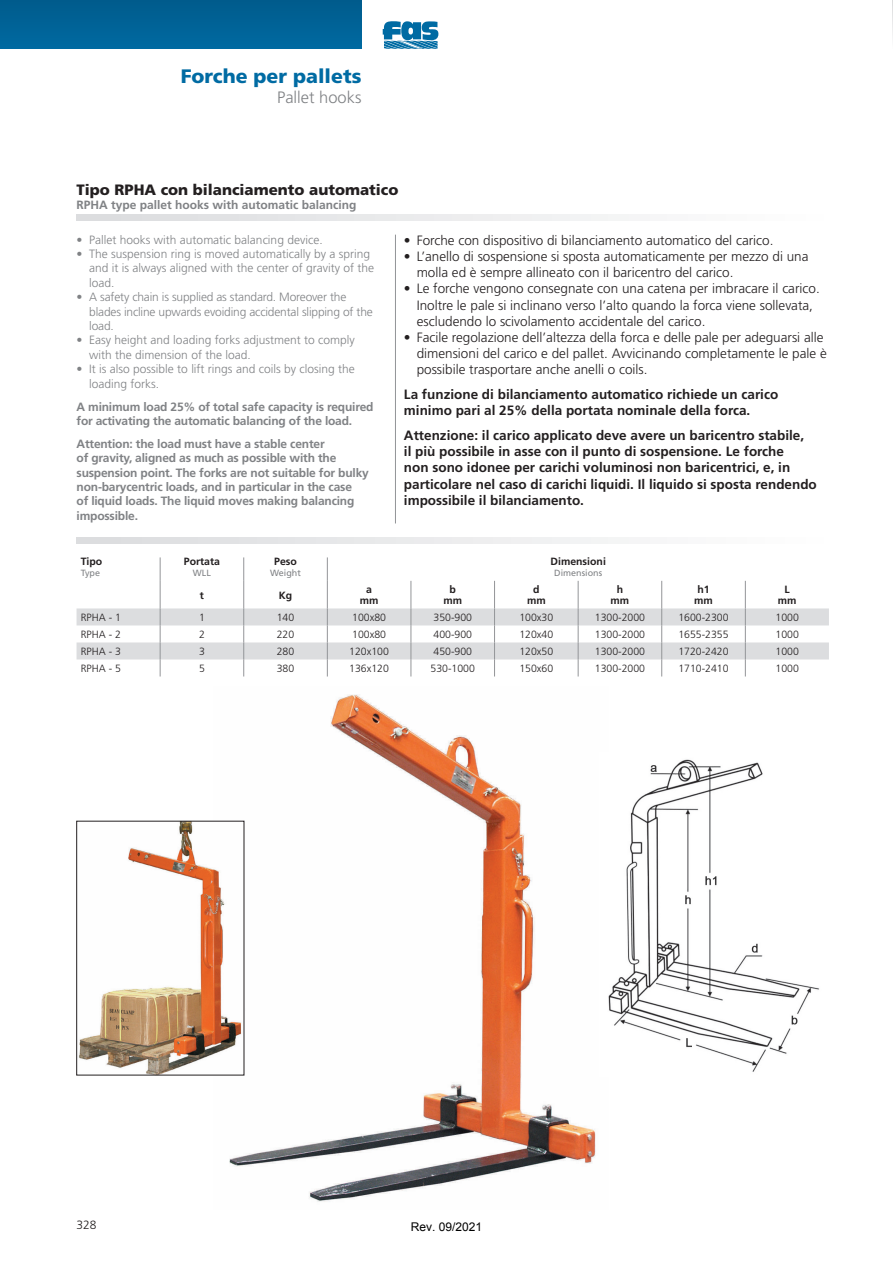
<style>
.page{position:relative;width:893px;height:1263px;background:#fff}
.page>*{position:absolute;margin:0;border:0;box-sizing:border-box;transform-origin:0 0}
.t1{font:900 19.5px "Frutiger";color:#006ba3}
.t2{font:300 16.5px "Frutiger";color:#808285}
.t3{font:900 15px "Frutiger";color:#231f20}
.t4{font:300 13.5px/16.2px "Frutiger";color:#231f20}
.t5{font:700 13.5px/16.2px "Frutiger";color:#231f20}
.t6{font:300 12px/14.4px "Frutiger";color:#808285}
.t7{font:700 12px/14.4px "Frutiger";letter-spacing:-.015em;color:#808285}
.t8{font:12px "Arial";color:#000}
.t9{font:300 12px "Frutiger";color:#231f20}
.t10{font:300 10.5px "Frutiger";color:#231f20}
.t11{font:700 10.5px/10.5px "Frutiger";color:#231f20;text-align:center}
.t12{font:9px "Frutiger";color:#808285}
</style>
<div class="page">
<img style="left:214px;top:694px;width:382px;height:508px">
<svg style="left:892px;top:0;width:1px;height:38px"></svg>
<svg style="left:383px;top:21px;width:55px;height:28px;background:#4693bc"></svg>
<div style="left:0;top:0;width:361px;height:49px;background:#006297"></div>
<svg style="left:77px;top:214px;width:552px;height:7px"></svg>
<hr style="left:395px;top:235px;width:1px;height:288px;background:#939598">
<svg style="left:77px;top:537px;width:552px;height:7px"></svg>
<svg style="left:77px;top:557px;width:752px;height:119px"></svg>
<img style="left:608px;top:759px;width:211px;height:313px">
<img style="left:79px;top:823px;width:163px;height:250px">
<h1 class="t1" style="left:181px;top:65px;width:182px">Forche per pallets</h1>
<p class="t2" style="left:277px;top:88px;width:86px">Pallet hooks</p>
<p class="t3" style="left:77px;top:180px;width:323px">Tipo RPHA con bilanciamento automatico</p>
<p class="t7" style="left:77px;top:198px;width:282px">RPHA type pallet hooks with automatic balancing</p>
<p class="t6" style="left:77px;top:232px;width:248px">• Pallet hooks with automatic balancing device.</p>
<p class="t6" style="left:89px;top:247px;width:286px;text-indent:-13px">• The suspension ring is moved automatically by a spring and it is always aligned with the center of gravity of the load.</p>
<p class="t6" style="left:89px;top:290px;width:285px;text-indent:-13px">• A safety chain is supplied as standard. Moreover the blades incline upwards evoiding accidental slipping of the load.</p>
<p class="t6" style="left:89px;top:333px;width:267px;text-indent:-13px">• Easy height and loading forks adjustment to comply with the dimension of the load.</p>
<p class="t6" style="left:89px;top:362px;width:267px;text-indent:-13px">• It is also possible to lift rings and coils by closing the loading forks.</p>
<p class="t7" style="left:77px;top:399px;width:298px">A minimum load 25% of total safe capacity is required for activating the automatic balancing of the load.</p>
<p class="t7" style="left:77px;top:437px;width:294px">Attention: the load must have a stable center<br>of gravity, aligned as much as possible with the suspension point. The forks are not suitable for bulky non-barycentric loads, and in particular in the case<br>of liquid loads. The liquid moves making balancing impossible.</p>
<p class="t11" style="left:81px;top:556px;width:23px">Tipo</p>
<p class="t12" style="left:81px;top:567px;width:21px">Type</p>
<p class="t11" style="left:184px;top:556px;width:38px">Portata</p>
<p class="t12" style="left:193px;top:567px;width:19px">WLL</p>
<p class="t11" style="left:274px;top:556px;width:24px">Peso</p>
<p class="t12" style="left:270px;top:567px;width:32px">Weight</p>
<p class="t4" style="left:404px;top:232px;width:371px">• Forche con dispositivo di bilanciamento automatico del carico.</p>
<p class="t4" style="left:417px;top:248px;width:393px;text-indent:-13px">• L’anello di sospensione si sposta automaticamente per mezzo di una molla ed è sempre allineato con il baricentro del carico.</p>
<p class="t4" style="left:417px;top:281px;width:405px;text-indent:-13px">• Le forche vengono consegnate con una catena per imbracare il carico.<br>Inoltre le pale si inclinano verso l’alto quando la forca viene sollevata, escludendo lo scivolamento accidentale del carico.</p>
<p class="t4" style="left:417px;top:329px;width:412px;text-indent:-13px">• Facile regolazione dell’altezza della forca e delle pale per adeguarsi alle dimensioni del carico e del pallet. Avvicinando completamente le pale è possibile trasportare anche anelli o coils.</p>
<p class="t5" style="left:404px;top:386px;width:376px">La funzione di bilanciamento automatico richiede un carico minimo pari al 25% della portata nominale della forca.</p>
<p class="t5" style="left:404px;top:427px;width:414px">Attenzione: il carico applicato deve avere un baricentro stabile,<br>il più possibile in asse con il punto di sospensione. Le forche<br>non sono idonee per carichi voluminosi non baricentrici, e, in particolare nel caso di carichi liquidi. Il liquido si sposta rendendo impossibile il bilanciamento.</p>
<p class="t11" style="left:551px;top:556px;width:57px">Dimensioni</p>
<p class="t12" style="left:554px;top:567px;width:50px">Dimensions</p>
<p class="t11" style="left:200px;top:590px;width:6px">t</p>
<p class="t11" style="left:279px;top:590px;width:15px">Kg</p>
<p class="t11" style="left:360px;top:584px;width:20px">a mm</p>
<p class="t11" style="left:443px;top:584px;width:20px">b mm</p>
<p class="t11" style="left:527px;top:584px;width:20px">d mm</p>
<p class="t11" style="left:611px;top:584px;width:20px">h mm</p>
<p class="t11" style="left:694px;top:584px;width:20px">h1 mm</p>
<p class="t11" style="left:778px;top:584px;width:20px">L mm</p>
<p class="t10" style="left:81px;top:611px;width:42px">RPHA - 1</p>
<p class="t10" style="left:199px;top:611px;width:7px">1</p>
<p class="t10" style="left:277px;top:611px;width:19px">140</p>
<p class="t10" style="left:352px;top:611px;width:35px">100x80</p>
<p class="t10" style="left:433px;top:611px;width:40px">350-900</p>
<p class="t10" style="left:519px;top:611px;width:35px">100x30</p>
<p class="t10" style="left:595px;top:611px;width:52px">1300-2000</p>
<p class="t10" style="left:678px;top:611px;width:52px">1600-2300</p>
<p class="t10" style="left:776px;top:611px;width:25px">1000</p>
<p class="t10" style="left:81px;top:628px;width:42px">RPHA - 2</p>
<p class="t10" style="left:199px;top:628px;width:7px">2</p>
<p class="t10" style="left:277px;top:628px;width:19px">220</p>
<p class="t10" style="left:352px;top:628px;width:35px">100x80</p>
<p class="t10" style="left:433px;top:628px;width:40px">400-900</p>
<p class="t10" style="left:519px;top:628px;width:35px">120x40</p>
<p class="t10" style="left:595px;top:628px;width:52px">1300-2000</p>
<p class="t10" style="left:678px;top:628px;width:52px">1655-2355</p>
<p class="t10" style="left:776px;top:628px;width:25px">1000</p>
<p class="t10" style="left:81px;top:645px;width:42px">RPHA - 3</p>
<p class="t10" style="left:199px;top:645px;width:7px">3</p>
<p class="t10" style="left:277px;top:645px;width:19px">280</p>
<p class="t10" style="left:349px;top:645px;width:41px">120x100</p>
<p class="t10" style="left:433px;top:645px;width:40px">450-900</p>
<p class="t10" style="left:519px;top:645px;width:35px">120x50</p>
<p class="t10" style="left:595px;top:645px;width:52px">1300-2000</p>
<p class="t10" style="left:678px;top:645px;width:52px">1720-2420</p>
<p class="t10" style="left:776px;top:645px;width:25px">1000</p>
<p class="t10" style="left:81px;top:662px;width:42px">RPHA - 5</p>
<p class="t10" style="left:199px;top:662px;width:7px">5</p>
<p class="t10" style="left:277px;top:662px;width:19px">380</p>
<p class="t10" style="left:349px;top:662px;width:41px">136x120</p>
<p class="t10" style="left:431px;top:662px;width:46px">530-1000</p>
<p class="t10" style="left:519px;top:662px;width:35px">150x60</p>
<p class="t10" style="left:595px;top:662px;width:52px">1300-2000</p>
<p class="t10" style="left:678px;top:662px;width:52px">1710-2410</p>
<p class="t10" style="left:776px;top:662px;width:25px">1000</p>
<p class="t9" style="left:77px;top:1218px;width:22px">328</p>
<p class="t8" style="left:411px;top:1219px;width:73px">Rev. 09/2021</p>
</div>
